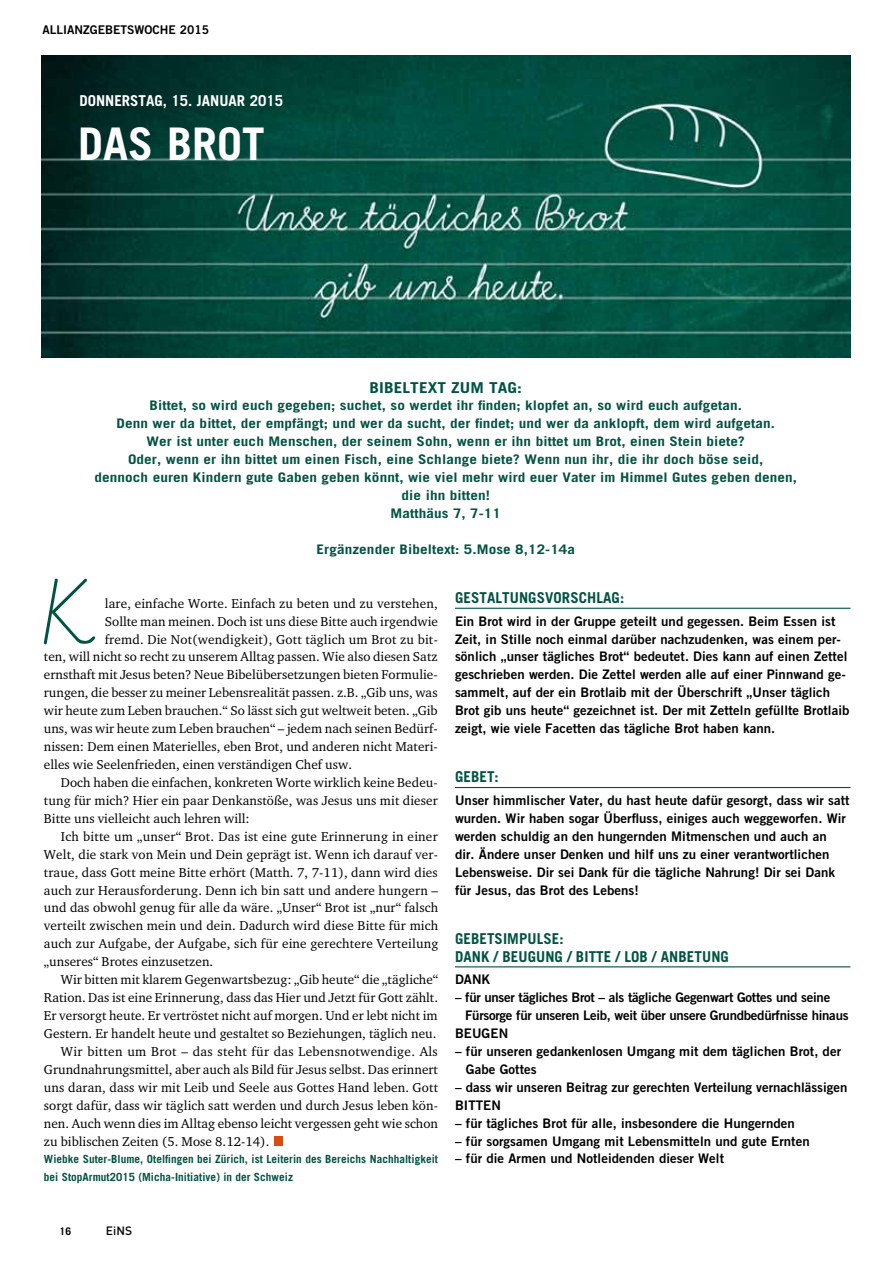
<style>
.page{position:relative;width:893px;height:1263px;background:#fff}
.page>*{position:absolute;margin:0;border:0;box-sizing:border-box;transform-origin:0 0}
.t1{font:130.2px "Imrans School";color:#005343}
.t2{font:700 45px "Trade Gothic";color:#fff}
.t3{font:700 15px "Trade Gothic";letter-spacing:.005em;color:#005343}
.t4{font:700 15px "Trade Gothic";color:#fff}
.t5{font:700 15px "Trade Gothic";letter-spacing:.005em;color:#005343;scale:1.15 1}
.t6{font:13.2px "Charter ITC";letter-spacing:.005em;color:#000}
.t7{font:13.2px/18px "Trade Gothic Bold Two";letter-spacing:.005em;color:#000}
.t8{font:700 13.2px/18px "Trade Gothic";letter-spacing:.005em;color:#005343;text-align:center;scale:1.15 1}
.t9{font:13.2px "Trade Gothic Bold Two";letter-spacing:-.02em;color:#000}
.t10{font:13.2px "Charter ITC";letter-spacing:.025em;color:#000}
.t11{font:12px "Trade Gothic Bold Two";color:#000}
.t12{font:500 12px "DIN";color:#000}
.t13{font:700 11.25px/17.9px "Trade Gothic";letter-spacing:.005em;color:#005343}
.t14{font:700 10.5px "Trade Gothic";color:#000}
</style>
<div class="page">
<div style="left:274px;top:1136px;width:9px;height:9px;background:#d64c13"></div>
<hr style="left:455px;top:608px;width:395px;height:1px;background:#005343">
<hr style="left:455px;top:787px;width:395px;height:1px;background:#005343">
<hr style="left:455px;top:966px;width:395px;height:1px;background:#005343">
<img style="left:41px;top:55px;width:809px;height:302px">
<p class="t11" style="left:43px;top:22px;width:16px">Allianzge</p>
<p class="t11" style="left:105px;top:22px;width:106px">betswoche 2015</p>
<p class="t4" style="left:79px;top:91px;width:18px">Donnerstag</p>
<p class="t4" style="left:163px;top:91px;width:49px">, 15. Januar</p>
<p class="t4" style="left:250px;top:91px;width:35px">2015</p>
<h2 class="t2" style="left:78px;top:116px;width:138px">Das Brot</h2>
<p class="t5" style="left:370px;top:378px;width:17px">Bibelte</p>
<p class="t5" style="left:428px;top:378px;width:31px">xt zum</p>
<p class="t5" style="left:489px;top:378px;width:30px">Tag :</p>
<p class="t8" style="left:94px;top:397px;width:612px">Bittet, so wird euch gegeben; suchet, so werdet ihr finden; klopfet an, so wird euch aufgetan.<br>Denn wer da bittet, der empfängt; und wer da sucht, der findet; und wer da anklopft, dem wird aufgetan.<br>Wer ist unter euch Menschen, der seinem Sohn, wenn er ihn bittet um Brot, einen Stein biete?<br>Oder, wenn er ihn bittet um einen Fisch, eine Schlange biete? Wenn nun ihr, die ihr doch böse seid,<br>dennoch euren Kindern gute Gaben geben könnt, wie viel mehr wird euer Vater im Himmel Gutes geben denen, die ihn bitten!<br>Matthäus 7, 7-11</p>
<p class="t8" style="left:317px;top:540px;width:226px">Ergänzender Bibeltext: 5.Mose 8,12-14a</p>
<h1 class="t1" style="left:44px;top:555px;width:51px">K</h1>
<p class="t6" style="left:105px;top:595px;width:334px">lare, einfache Worte. Einfach zu beten und zu verstehen,</p>
<p class="t6" style="left:105px;top:613px;width:335px">Sollte man meinen. Doch ist uns diese Bitte auch irgendwie</p>
<p class="t6" style="left:105px;top:631px;width:335px">fremd. Die Not(wendigkeit), Gott täglich um Brot zu bit-</p>
<p class="t6" style="left:44px;top:649px;width:395px">ten, will nicht so recht zu unserem Alltag passen. Wie also diesen Satz</p>
<p class="t6" style="left:44px;top:667px;width:395px">ernsthaft mit Jesus beten? Neue Bibelübersetzungen bieten Formulie-</p>
<p class="t6" style="left:44px;top:684px;width:395px">rungen, die besser zu meiner Lebensrealität passen. z.B. „Gib uns, was</p>
<p class="t6" style="left:44px;top:702px;width:395px">wir heute zum Leben brauchen.“ So lässt sich gut weltweit beten. „Gib</p>
<p class="t6" style="left:44px;top:720px;width:395px">uns, was wir heute zum Leben brauchen“ – jedem nach seinen Bedürf-</p>
<p class="t6" style="left:44px;top:738px;width:395px">nissen: Dem einen Materielles, eben Brot, und anderen nicht Materi-</p>
<p class="t6" style="left:44px;top:756px;width:310px">elles wie Seelenfrieden, einen verständigen Chef usw.</p>
<p class="t6" style="left:61px;top:774px;width:378px">Doch haben die einfachen, konkreten Worte wirklich keine Bedeu-</p>
<p class="t6" style="left:44px;top:792px;width:395px">tung für mich? Hier ein paar Denkanstöße, was Jesus uns mit dieser</p>
<p class="t6" style="left:44px;top:810px;width:207px">Bitte uns vielleicht auch lehren will:</p>
<p class="t6" style="left:61px;top:828px;width:378px">Ich bitte um „unser“ Brot. Das ist eine gute Erinnerung in einer</p>
<p class="t6" style="left:44px;top:846px;width:395px">Welt, die stark von Mein und Dein geprägt ist. Wenn ich darauf ver-</p>
<p class="t6" style="left:44px;top:864px;width:395px">traue, dass Gott meine Bitte erhört (Matth. 7, 7-11), dann wird dies</p>
<p class="t6" style="left:44px;top:882px;width:396px">auch zur Herausforderung. Denn ich bin satt und andere hungern –</p>
<p class="t6" style="left:44px;top:900px;width:396px">und das obwohl genug für alle da wäre. „Unser“ Brot ist „nur“ falsch</p>
<p class="t6" style="left:44px;top:918px;width:396px">verteilt zwischen mein und dein. Dadurch wird diese Bitte für mich</p>
<p class="t6" style="left:44px;top:935px;width:396px">auch zur Aufgabe, der Aufgabe, sich für eine gerechtere Verteilung</p>
<p class="t6" style="left:44px;top:953px;width:171px">„unseres“ Brotes einzusetzen.</p>
<p class="t6" style="left:61px;top:971px;width:379px">Wir bitten mit klarem Gegenwartsbezug: „Gib heute“ die „tägliche“</p>
<p class="t6" style="left:44px;top:989px;width:396px">Ration. Das ist eine Erinnerung, dass das Hier und Jetzt für Gott zählt.</p>
<p class="t6" style="left:44px;top:1007px;width:395px">Er versorgt heute. Er vertröstet nicht auf morgen. Und er lebt nicht im</p>
<p class="t6" style="left:44px;top:1025px;width:394px">Gestern. Er handelt heute und gestaltet so Beziehungen, täglich neu.</p>
<p class="t10" style="left:61px;top:1043px;width:378px">Wir bitten um Brot – das steht für das Lebensnotwendige. Als</p>
<p class="t6" style="left:44px;top:1061px;width:396px">Grundnahrungsmittel, aber auch als Bild für Jesus selbst. Das erinnert</p>
<p class="t6" style="left:44px;top:1079px;width:396px">uns daran, dass wir mit Leib und Seele aus Gottes Hand leben. Gott</p>
<p class="t6" style="left:44px;top:1097px;width:396px">sorgt dafür, dass wir täglich satt werden und durch Jesus leben kön-</p>
<p class="t6" style="left:44px;top:1115px;width:396px">nen. Auch wenn dies im Alltag ebenso leicht vergessen geht wie schon</p>
<p class="t6" style="left:44px;top:1133px;width:227px">zu biblischen Zeiten (5. Mose 8.12-14).</p>
<p class="t13" style="left:44px;top:1150px;width:396px">Wiebke Suter-Blume, Otelfingen bei Zürich, ist Leiterin des Bereichs Nachhaltigkeit bei StopArmut2015 (Micha-Initiative) in der Schweiz</p>
<p class="t3" style="left:455px;top:589px;width:18px">Gestaltungs</p>
<p class="t3" style="left:545px;top:589px;width:18px">vorschlag</p>
<p class="t3" style="left:620px;top:589px;width:6px">:</p>
<p class="t7" style="left:455px;top:612px;width:396px">Ein Brot wird in der Gruppe geteilt und gegessen. Beim Essen ist Zeit, in Stille noch einmal darüber nachzudenken, was einem per&shy;sönlich „unser tägliches Brot“ bedeutet. Dies kann auf einen Zettel geschrieben werden. Die Zettel werden alle auf einer Pinnwand ge&shy;sammelt, auf der ein Brotlaib mit der Ü berschrift „U nser täglich Brot gib uns heute“ gezeichnet ist. Der mit Zetteln gefüllte Brotlaib zeigt, wie viele Facetten das tägliche Brot haben kann.</p>
<p class="t3" style="left:455px;top:768px;width:17px">Gebet</p>
<p class="t3" style="left:495px;top:768px;width:6px">:</p>
<p class="t7" style="left:455px;top:791px;width:396px">U nser himmlischer Vater, du hast heute dafür gesorgt, dass wir satt wurden. Wir haben sogar Ü berfluss, einiges auch weggeworfen. Wir werden schuldig an den hungernden Mitmenschen und auch an dir. Ändere unser Denken und hilf uns zu einer verantwortlichen Lebensweise. Dir sei Dank für die tägliche Nahrung! Dir sei Dank für Jesus, das Brot des Lebens!</p>
<p class="t3" style="left:455px;top:929px;width:18px">Gebetsim</p>
<p class="t3" style="left:519px;top:929px;width:17px">pulse</p>
<p class="t3" style="left:559px;top:929px;width:6px">:</p>
<p class="t3" style="left:455px;top:947px;width:19px">Dank</p>
<p class="t3" style="left:494px;top:947px;width:27px">/ Beugung</p>
<p class="t3" style="left:567px;top:947px;width:25px">/ Bitte</p>
<p class="t3" style="left:616px;top:947px;width:63px">/ Lob / Anbetung</p>
<p class="t7" style="left:455px;top:970px;width:19px">Dank</p>
<p class="t9" style="left:455px;top:989px;width:377px">– für unser tägliches Brot – als tägliche Gegenwart Gottes und seine</p>
<p class="t9" style="left:465px;top:1007px;width:385px">Fürsorge für unseren Leib, weit über unsere Grundbedürfnisse hinaus</p>
<p class="t7" style="left:455px;top:1024px;width:37px">Beugen</p>
<p class="t7" style="left:466px;top:1042px;width:377px;text-indent:-11px">– für unseren gedankenlosen U mgang mit dem täglichen Brot, der<br>Gabe Gottes</p>
<p class="t7" style="left:455px;top:1078px;width:394px">– dass wir unseren Beitrag zur gerechten Verteilung vernachlässigen<br>Bitten</p>
<p class="t7" style="left:455px;top:1114px;width:341px">– für tägliches Brot für alle, insbesondere die Hungernden</p>
<p class="t7" style="left:455px;top:1131px;width:356px">– für sorgsamen U mgang mit Lebensmitteln und gute Ernten</p>
<p class="t7" style="left:455px;top:1149px;width:271px">– für die Armen und Notleidenden dieser Welt</p>
<p class="t14" style="left:60px;top:1225px;width:13px">16</p>
<p class="t12" style="left:106px;top:1223px;width:28px">EiNS</p>
</div>
